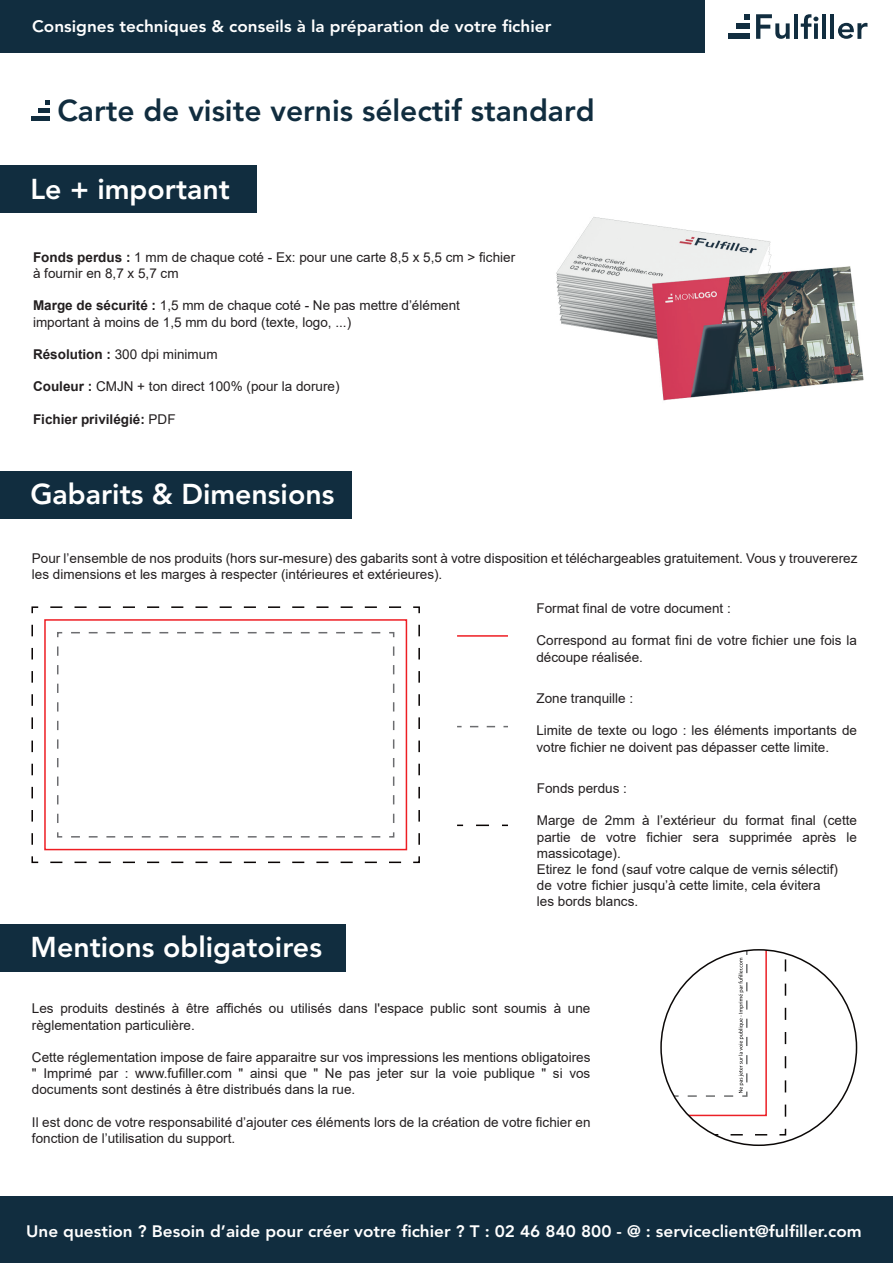
<style>
.page{position:relative;width:893px;height:1263px;background:#fff}
.page>*{position:absolute;margin:0;border:0;box-sizing:border-box;transform-origin:0 0}
.t1{font:800 30px "Avenir LT Std";color:#112d3f}
.t2{font:800 28.5px "Avenir LT Std";color:#fff}
.t3{font:800 16.5px "Avenir LT Std";color:#fff;scale:1.04 1}
.t4{font:13.5px/16.2px "Arial";color:#231f20}
.t5{font:700 13.5px "Arial";color:#231f20}
.s1{font-weight:700}
.s2{font-weight:400}
</style>
<div class="page">
<div style="left:0;top:1196px;width:893px;height:67px;background:#112d3f"></div>
<div style="left:0;top:471px;width:352px;height:48px;background:#112d3f"></div>
<div style="left:44px;top:619px;width:363px;height:231px;background:#fff;border:2px solid #ee1d23"></div>
<svg style="left:71px;top:632px;width:324px;height:6px"></svg>
<svg style="left:389px;top:646px;width:6px;height:192px"></svg>
<svg style="left:57px;top:832px;width:323px;height:6px"></svg>
<svg style="left:57px;top:632px;width:6px;height:191px"></svg>
<svg style="left:50px;top:606px;width:370px;height:8px"></svg>
<svg style="left:413px;top:625px;width:7px;height:239px"></svg>
<svg style="left:31px;top:856px;width:370px;height:8px"></svg>
<svg style="left:31px;top:606px;width:8px;height:239px"></svg>
<svg style="left:457px;top:824px;width:6px;height:2px"></svg>
<svg style="left:476px;top:824px;width:13px;height:2px"></svg>
<svg style="left:502px;top:824px;width:6px;height:2px"></svg>
<svg style="left:470px;top:726px;width:38px;height:1px"></svg>
<hr style="left:457px;top:635px;width:51px;height:2px;background:#ee1d23">
<div style="left:0;top:165px;width:257px;height:48px;background:#112d3f"></div>
<div style="left:0;top:924px;width:346px;height:48px;background:#112d3f"></div>
<svg style="left:778px;top:951px;width:9px;height:185px"></svg>
<svg style="left:712px;top:1134px;width:55px;height:1px"></svg>
<svg style="left:663px;top:950px;width:104px;height:166px"></svg>
<svg style="left:756px;top:14px;width:34px;height:25px"></svg>
<hr style="left:794px;top:14px;width:4px;height:25px;background:#112d3f">
<svg style="left:801px;top:14px;width:17px;height:25px"></svg>
<hr style="left:822px;top:14px;width:4px;height:25px;background:#112d3f">
<hr style="left:830px;top:14px;width:4px;height:25px;background:#112d3f">
<svg style="left:838px;top:23px;width:29px;height:16px"></svg>
<div style="left:728px;top:33px;width:22px;height:6px;background:#112d3f"></div>
<div style="left:736px;top:24px;width:14px;height:5px;background:#112d3f"></div>
<svg style="left:745px;top:14px;width:5px;height:6px"></svg>
<div style="left:0;top:0;width:704px;height:53px;background:#112d3f"></div>
<hr style="left:31px;top:117px;width:19px;height:4px;background:#112d3f">
<div style="left:38px;top:108px;width:12px;height:5px;background:#112d3f"></div>
<svg style="left:45px;top:100px;width:4px;height:5px"></svg>
<img style="left:556px;top:217px;width:308px;height:184px">
<p class="t3" style="left:32px;top:16px;width:501px">Consignes techniques &amp; conseils à la préparation de votre fichier</p>
<h1 class="t1" style="left:57px;top:93px;width:539px">Carte de visite vernis sélectif standard</h1>
<h2 class="t2" style="left:30px;top:172px;width:201px">Le + important</h2>
<p class="t4" style="left:33px;top:249px;width:484px"><span class="s1">Fonds perdus :</span> 1 mm de chaque coté - Ex: pour une carte 8,5 x 5,5 cm &gt; fichier à fournir en 8,7 x 5,7 cm</p>
<p class="t4" style="left:33px;top:297px;width:428px"><span class="s1">Marge de sécurité :</span> 1,5 mm de chaque coté - Ne pas mettre d’élément important à moins de 1,5 mm du bord (texte, logo, ...)</p>
<p class="t4" style="left:33px;top:346px;width:186px"><span class="s1">Résolution :</span> 300 dpi minimum</p>
<p class="t4" style="left:33px;top:378px;width:308px"><span class="s1">Couleur :</span> CMJN + ton direct 100% (pour la dorure)</p>
<p class="t5" style="left:33px;top:409px;width:144px">Fichier privilégié: <span class="s2">PDF</span></p>
<h2 class="t2" style="left:30px;top:478px;width:305px">Gabarits &amp; Dimensions</h2>
<p class="t4" style="left:32px;top:550px;width:827px">Pour l’ensemble de nos produits (hors sur-mesure) des gabarits sont à votre disposition et téléchargeables gratuitement. Vous y trouvererez les dimensions et les marges à respecter (intérieures et extérieures).</p>
<p class="t4" style="left:536px;top:600px;width:196px">Format final de votre document :</p>
<p class="t4" style="left:536px;top:632px;width:322px">Correspond au format fini de votre fichier une fois la découpe réalisée.</p>
<p class="t4" style="left:536px;top:690px;width:98px">Zone tranquille :</p>
<p class="t4" style="left:536px;top:722px;width:322px">Limite de texte ou logo : les éléments importants de votre fichier ne doivent pas dépasser cette limite.</p>
<p class="t4" style="left:537px;top:780px;width:92px">Fonds perdus :</p>
<p class="t4" style="left:537px;top:812px;width:322px">Marge de 2mm à l’extérieur du format final (cette partie de votre fichier sera supprimée après le massicotage).<br>Etirez le fond (sauf votre calque de vernis sélectif)<br>de votre fichier jusqu’à cette limite, cela évitera<br>les bords blancs.</p>
<h2 class="t2" style="left:31px;top:931px;width:293px">Mentions obligatoires</h2>
<p class="t4" style="left:32px;top:1000px;width:560px">Les produits destinés à être affichés ou utilisés dans l'espace public sont soumis à une règlementation particulière.</p>
<p class="t4" style="left:32px;top:1049px;width:560px;text-align:justify">Cette réglementation impose de faire apparaitre sur vos impressions les mentions obligatoires " Imprimé par : www.fufiller.com " ainsi que " Ne pas jeter sur la voie publique " si vos documents sont destinés à être distribués dans la rue.</p>
<p class="t4" style="left:32px;top:1114px;width:560px">Il est donc de votre responsabilité d’ajouter ces éléments lors de la création de votre fichier en fonction de l’utilisation du support.</p>
<p class="t3" style="left:26px;top:1221px;width:805px">Une question ? Besoin d’aide pour créer votre fichier ? T : 02 46 840 800 - @ : serviceclient@fulfiller.com</p>
</div>
